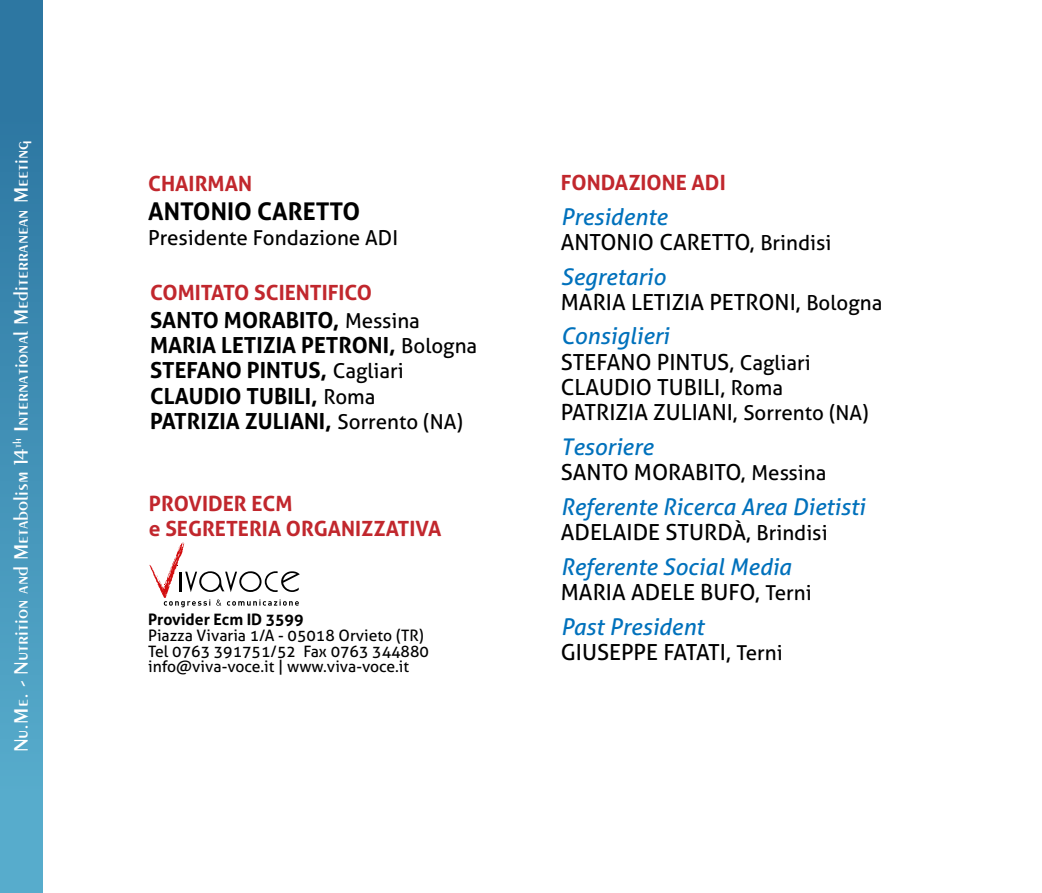
<style>
.page{position:relative;width:1042px;height:893px;background:#fff}
.page>*{position:absolute;margin:0;border:0;box-sizing:border-box;transform-origin:0 0}
.t1{font:700 24.5px "Aller";color:#000}
.t2{font:italic 22.93px "Aller";color:#0071bc}
.t3{font:22.22px/25.4px "Aller";color:#000}
.t4{font:700 22.22px/25.4px "Aller";color:#000}
.t5{font:700 21px/25.2px "Aller";color:#c1272d}
.t6{font:20.65px "Aller";color:#000}
.t7{font:600 20.47px "Exotic 350 BT";color:#fff}
.t8{font:15.75px/15.8px "Aller";color:#000}
.t9{font:700 15.75px "Aller";color:#000}
.s1{font-weight:400;font-size:20.65px}
.s2{font-size:20.65px}
</style>
<div class="page">
<svg style="left:149px;top:542px;width:151px;height:65px"></svg>
<div style="left:0;top:0;width:43px;height:893px;background:linear-gradient(to bottom,#28719d,#5bb1d0)"></div>
<p class="t7" style="left:9px;top:752px;width:613px;rotate:-90deg">Nu.Me. - Nutrition and Metabolism 14<sup>th</sup> International Mediterranean Meeting</p>
<p class="t5" style="left:148px;top:170px;width:105px">CHAIRMAN</p>
<p class="t1" style="left:148px;top:196px;width:214px">ANTONIO CARETTO</p>
<p class="t6" style="left:148px;top:225px;width:251px">Presidente Fondazione ADI</p>
<p class="t5" style="left:150px;top:280px;width:224px">COMITATO SCIENTIFICO</p>
<p class="t4" style="left:150px;top:307px;width:329px">SANTO MORABITO, <span class="s1">Messina<br></span>MARIA LETIZIA PETRONI, <span class="s1">Bologna<br></span>STEFANO PINTUS, <span class="s1">Cagliari<br></span>CLAUDIO TUBILI, <span class="s1">Roma<br></span>PATRIZIA ZULIANI, <span class="s1">Sorrento (NA)</span></p>
<p class="t5" style="left:149px;top:491px;width:294px">PROVIDER ECM<br>e SEGRETERIA ORGANIZZATIVA</p>
<p class="t9" style="left:148px;top:610px;width:157px">Provider Ecm ID 3599</p>
<p class="t8" style="left:148px;top:627px;width:282px">Piazza Vivaria 1/A - 05018 Orvieto (TR)<br>Tel 0763 391751/52 Fax 0763 344880 info@viva-voce.it | www.viva-voce.it</p>
<p class="t5" style="left:561px;top:170px;width:166px">FONDAZIONE ADI</p>
<p class="t2" style="left:561px;top:202px;width:108px">Presidente</p>
<p class="t3" style="left:561px;top:229px;width:272px">ANTONIO CARETTO, <span class="s2">Brindisi</span></p>
<p class="t2" style="left:561px;top:262px;width:106px">Segretario</p>
<p class="t3" style="left:561px;top:289px;width:323px">MARIA LETIZIA PETRONI, <span class="s2">Bologna</span></p>
<p class="t2" style="left:561px;top:322px;width:110px">Consiglieri</p>
<p class="t3" style="left:561px;top:349px;width:309px">STEFANO PINTUS, <span class="s2">Cagliari<br></span>CLAUDIO TUBILI, <span class="s2">Roma<br></span>PATRIZIA ZULIANI, <span class="s2">Sorrento (NA)</span></p>
<p class="t2" style="left:561px;top:433px;width:94px">Tesoriere</p>
<p class="t3" style="left:561px;top:460px;width:267px">SANTO MORABITO, <span class="s2">Messina</span></p>
<p class="t2" style="left:561px;top:493px;width:306px">Referente Ricerca Area Dietisti</p>
<p class="t3" style="left:561px;top:520px;width:268px">ADELAIDE STURDÀ, <span class="s2">Brindisi</span></p>
<p class="t2" style="left:561px;top:553px;width:232px">Referente Social Media</p>
<p class="t3" style="left:561px;top:579px;width:252px">MARIA ADELE BUFO, <span class="s2">Terni</span></p>
<p class="t2" style="left:561px;top:613px;width:145px">Past President</p>
<p class="t3" style="left:561px;top:639px;width:223px">GIUSEPPE FATATI, <span class="s2">Terni</span></p>
</div>
